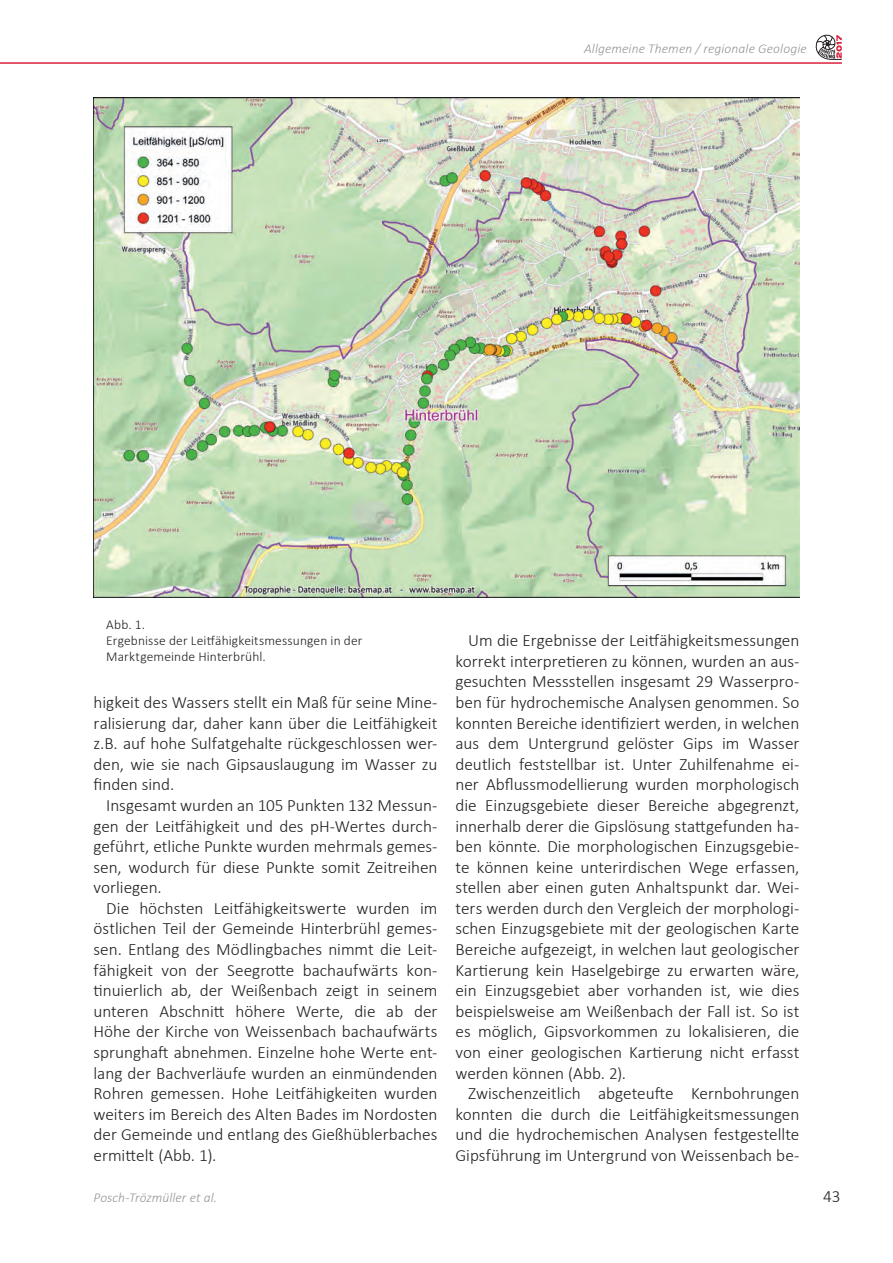
<style>
.page{position:relative;width:893px;height:1263px;background:#fff}
.page>*{position:absolute;margin:0;border:0;box-sizing:border-box;transform-origin:0 0}
.Lauftext__Standard{font:300 17.25px/20.5px "Calibri";letter-spacing:-.005em;color:#231f20;text-align:justify}
.Bildunterschrift{font:300 13.5px/16.2px "Calibri";letter-spacing:.01em;color:#231f20}
.Kopfzeilen{font:italic 300 13.5px "Calibri";letter-spacing:.01em;color:#939598}
</style>
<div class="page">
<hr style="left:0;top:62px;width:842px;height:2px;background:#da1f3d">
<svg style="left:815px;top:34px;width:27px;height:26px"></svg>
<img style="left:94px;top:98px;width:705px;height:499px">
<p class="Kopfzeilen" style="left:584px;top:40px;width:224px">Allgemeine Themen / regionale Geologie</p>
<p class="Bildunterschrift" style="left:106px;top:616px;width:40px">Abb. 1.</p>
<p class="Bildunterschrift" style="left:106px;top:632px;width:258px">Ergebnisse der Leitfähigkeitsmessungen in der<br>Marktgemeinde Hinterbrühl.</p>
<p class="Lauftext__Standard" style="left:94px;top:692px;width:345px">higkeit des Wassers stellt ein Maß für seine Mine&shy;ralisierung dar, daher kann über die Leitfähigkeit z.B. auf hohe Sulfatgehalte rückgeschlossen wer&shy;den, wie sie nach Gipsauslaugung im Wasser zu finden sind.</p>
<p class="Lauftext__Standard" style="left:94px;top:795px;width:345px;text-indent:13px">Insgesamt wurden an 105 Punkten 132 Messun&shy;gen der Leitfähigkeit und des pH‐Wertes durch&shy;geführt, etliche Punkte wurden mehrmals gemes&shy;sen, wodurch für diese Punkte somit Zeitreihen vorliegen.</p>
<p class="Lauftext__Standard" style="left:94px;top:898px;width:345px;text-indent:13px">Die höchsten Leitfähigkeitswerte wurden im östlichen Teil der Gemeinde Hinterbrühl gemes&shy;sen. Entlang des Mödlingbaches nimmt die Leit&shy;fähigkeit von der Seegrotte bachaufwärts kon&shy;tinuierlich ab, der Weißenbach zeigt in seinem unteren Abschnitt höhere Werte, die ab der Höhe der Kirche von Weissenbach bachaufwärts sprunghaft abnehmen. Einzelne hohe Werte ent&shy;lang der Bachverläufe wurden an einmündenden Rohren gemessen. Hohe Leitfähigkeiten wurden weiters im Bereich des Alten Bades im Nordosten der Gemeinde und entlang des Gießhüblerbaches ermittelt (Abb. 1).</p>
<p class="Lauftext__Standard" style="left:455px;top:630px;width:345px;text-indent:13px">Um die Ergebnisse der Leitfähigkeitsmessungen korrekt interpretieren zu können, wurden an aus&shy;gesuchten Messstellen insgesamt 29 Wasserpro&shy;ben für hydrochemische Analysen genommen. So konnten Bereiche identifiziert werden, in welchen aus dem Untergrund gelöster Gips im Wasser deutlich feststellbar ist. Unter Zuhilfenahme ei&shy;ner Abflussmodellierung wurden morphologisch die Einzugsgebiete dieser Bereiche abgegrenzt, innerhalb derer die Gipslösung stattgefunden ha&shy;ben könnte. Die morphologischen Einzugsgebie&shy;te können keine unterirdischen Wege erfassen, stellen aber einen guten Anhaltspunkt dar. Wei&shy;ters werden durch den Vergleich der morphologi&shy;schen Einzugsgebiete mit der geologischen Karte Bereiche aufgezeigt, in welchen laut geologischer Kartierung kein Haselgebirge zu erwarten wäre, ein Einzugsgebiet aber vorhanden ist, wie dies beispielsweise am Weißenbach der Fall ist. So ist es möglich, Gipsvorkommen zu lokalisieren, die von einer geologischen Kartierung nicht erfasst werden können (Abb. 2).</p>
<p class="Lauftext__Standard" style="left:455px;top:1083px;width:345px;text-indent:13px">Zwischenzeitlich abgeteufte Kernbohrungen konnten die durch die Leitfähigkeitsmessungen und die hydrochemischen Analysen festgestellte Gipsführung im Untergrund von Weissenbach be-</p>
<p class="Kopfzeilen" style="left:94px;top:1189px;width:125px">Posch-Trözmüller et al.</p>
<p class="Lauftext__Standard" style="left:823px;top:1185px;width:19px">43</p>
</div>
